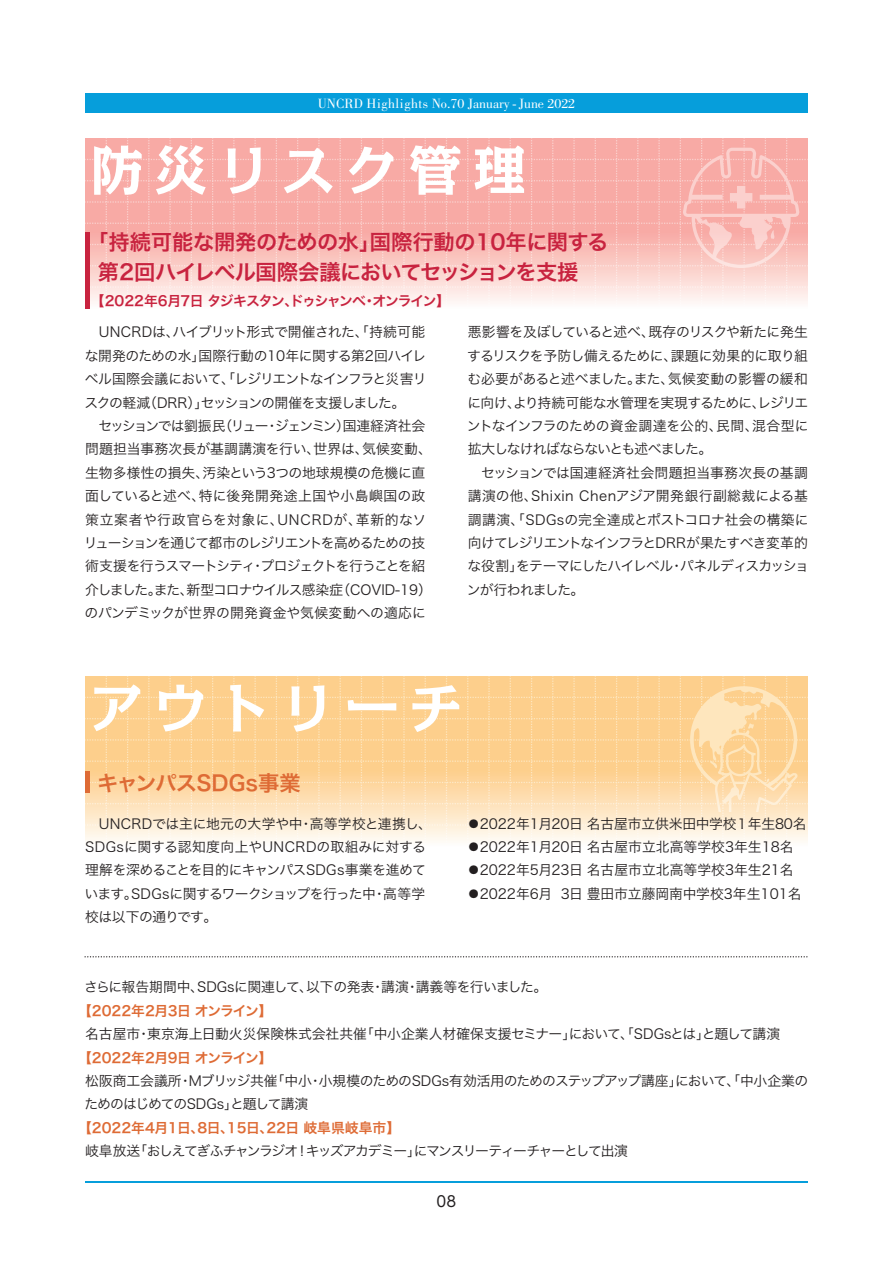
<style>
.page{position:relative;width:893px;height:1263px;background:#fff}
.page>*{position:absolute;margin:0;border:0;box-sizing:border-box;transform-origin:0 0}
.t1{font:700 53.1px "Kakumin Pro";letter-spacing:.2em;color:#fff}
.t2{font:21.3px/29.7px "Hira Kaku Pro N W6";letter-spacing:-.02em;color:#c8233f}
.t3{font:21.3px "Hira Kaku Pro N W6";letter-spacing:-.015em;color:#de6b35}
.t4{font:14.85px "UD Shin Go Pro";color:#231f20}
.t5{font:13.8px/23.4px "Hira Kaku Pro N W3";letter-spacing:-.025em;color:#231f20;text-align:justify}
.t6{font:13.8px "Hira Kaku Pro N W3";color:#231f20}
.t7{font:13.8px/23.4px "Hira Kaku Pro N W3";letter-spacing:-.045em;color:#231f20}
.t8{font:13.8px "Hira Kaku Pro N W3";letter-spacing:-.09em;color:#231f20}
.t9{font:13.8px "Bodoni";color:#fff}
.t10{font:13.8px "Hira Kaku Pro N W6";letter-spacing:-.03em;color:#de6b35}
.t11{font:13.8px "Hira Kaku Pro N W6";letter-spacing:-.07em;color:#c8233f}
.t12{font:13.8px "Hira Kaku Pro N W6";color:#de6b35}
</style>
<div class="page">
<svg style="left:85px;top:138px;width:723px;height:171px;background:#f9beba"></svg>
<svg style="left:85px;top:676px;width:723px;height:165px;background:#fdd9a5"></svg>
<hr style="left:85px;top:232px;width:4px;height:76px;background:#c8233f">
<hr style="left:85px;top:772px;width:4px;height:21px;background:#de6b35">
<svg style="left:85px;top:956px;width:723px;height:1px"></svg>
<hr style="left:85px;top:1181px;width:723px;height:1px;background:#069edb">
<div style="left:85px;top:94px;width:723px;height:19px;background:#069edb"></div>
<p class="t9" style="left:318px;top:96px;width:259px">UNCRD Highlights No.70 January -June 2022</p>
<h1 class="t1" style="left:90px;top:128px;width:437px">防災リスク管理</h1>
<h2 class="t2" style="left:98px;top:227px;width:512px;text-indent:-11px">「持続可能な開発のための水」国際行動の10年に関する第2回ハイレベル国際会議においてセッションを支援</h2>
<p class="t11" style="left:91px;top:288px;width:360px">【2022年6月7日 タジキスタン、ドゥシャンベ・オンライン】</p>
<p class="t5" style="left:84px;top:320px;width:344px;text-indent:14px">UNCRDは、ハイブリット形式で開催された、「持続可能な開発のための水」国際行動の10年に関する第2回ハイレベル国際会議において、「レジリエントなインフラと災害リスクの軽減（DRR）」セッションの開催を支援しました。</p>
<p class="t5" style="left:84px;top:413px;width:350px;text-align:center">セッションでは劉振民（リュー・ジェンミン）国連経済社会<br>問題担当事務次長が基調講演を行い、世界は、気候変動、生物多様性の損失、汚染という3つの地球規模の危機に直面していると述べ、特に後発開発途上国や小島嶼国の政策立案者や行政官らを対象に、UNCRDが、革新的なソリューションを通じて都市のレジリエントを高めるための技術支援を行うスマートシティ・プロジェクトを行うことを紹介しました。また、新型コロナウイルス感染症（COVID-19）のパンデミックが世界の開発資金や気候変動への適応に</p>
<p class="t5" style="left:467px;top:320px;width:343px">悪影響を及ぼしていると述べ、既存のリスクや新たに発生するリスクを予防し備えるために、課題に効果的に取り組む必要があると述べました。また、気候変動の影響の緩和に向け、より持続可能な水管理を実現するために、レジリエントなインフラのための資金調達を公的、民間、混合型に拡大しなければならないとも述べました。</p>
<p class="t5" style="left:467px;top:460px;width:344px;text-indent:14px">セッションでは国連経済社会問題担当事務次長の基調講演の他、Shixin Chenアジア開発銀行副総裁による基調講演、「SDGsの完全達成とポストコロナ社会の構築に向けてレジリエントなインフラとDRRが果たすべき変革的な役割」をテーマにしたハイレベル・パネルディスカッションが行われました。</p>
<h1 class="t1" style="left:90px;top:666px;width:374px">アウトリーチ</h1>
<h2 class="t3" style="left:97px;top:763px;width:205px">キャンパスSDGs事業</h2>
<p class="t5" style="left:85px;top:811px;width:349px;text-align:left;text-indent:14px">UNCRDでは主に地元の大学や中・高等学校と連携し、<br>SDGsに関する認知度向上やUNCRDの取組みに対する理解を深めることを目的にキャンパスSDGs事業を進めています。SDGsに関するワークショップを行った中・高等学校は以下の通りです。</p>
<p class="t5" style="left:467px;top:811px;width:341px">●2022年1月20日 名古屋市立供米田中学校１年生80名</p>
<p class="t6" style="left:467px;top:834px;width:328px">●2022年1月20日 名古屋市立北高等学校3年生18名</p>
<p class="t6" style="left:467px;top:858px;width:328px">●2022年5月23日 名古屋市立北高等学校3年生21名</p>
<p class="t6" style="left:467px;top:881px;width:336px">●2022年6月 3日 豊田市立藤岡南中学校3年生101名</p>
<p class="t5" style="left:84px;top:974px;width:465px">さらに報告期間中、SDGsに関連して、以下の発表・講演・講義等を行いました。</p>
<p class="t10" style="left:78px;top:998px;width:196px">【2022年2月3日 オンライン】</p>
<p class="t6" style="left:85px;top:1022px;width:697px">名古屋市・東京海上日動火災保険株式会社共催「中小企業人材確保支援セミナー」において、「SDGsとは」と題して講演</p>
<p class="t10" style="left:78px;top:1045px;width:196px">【2022年2月9日 オンライン】</p>
<p class="t7" style="left:85px;top:1068px;width:725px">松阪商工会議所・Mブリッジ共催「中小・小規模のためのSDGs有効活用のためのステップアップ講座」において、「中小企業のためのはじめてのSDGs」と題して講演</p>
<p class="t12" style="left:78px;top:1115px;width:324px">【2022年4月1日、8日、15日、22日 岐阜県岐阜市】</p>
<p class="t8" style="left:85px;top:1138px;width:545px">岐阜放送「おしえてぎふチャンラジオ！キッズアカデミー」にマンスリーティーチャーとして出演</p>
<p class="t4" style="left:437px;top:1189px;width:21px">08</p>
</div>
